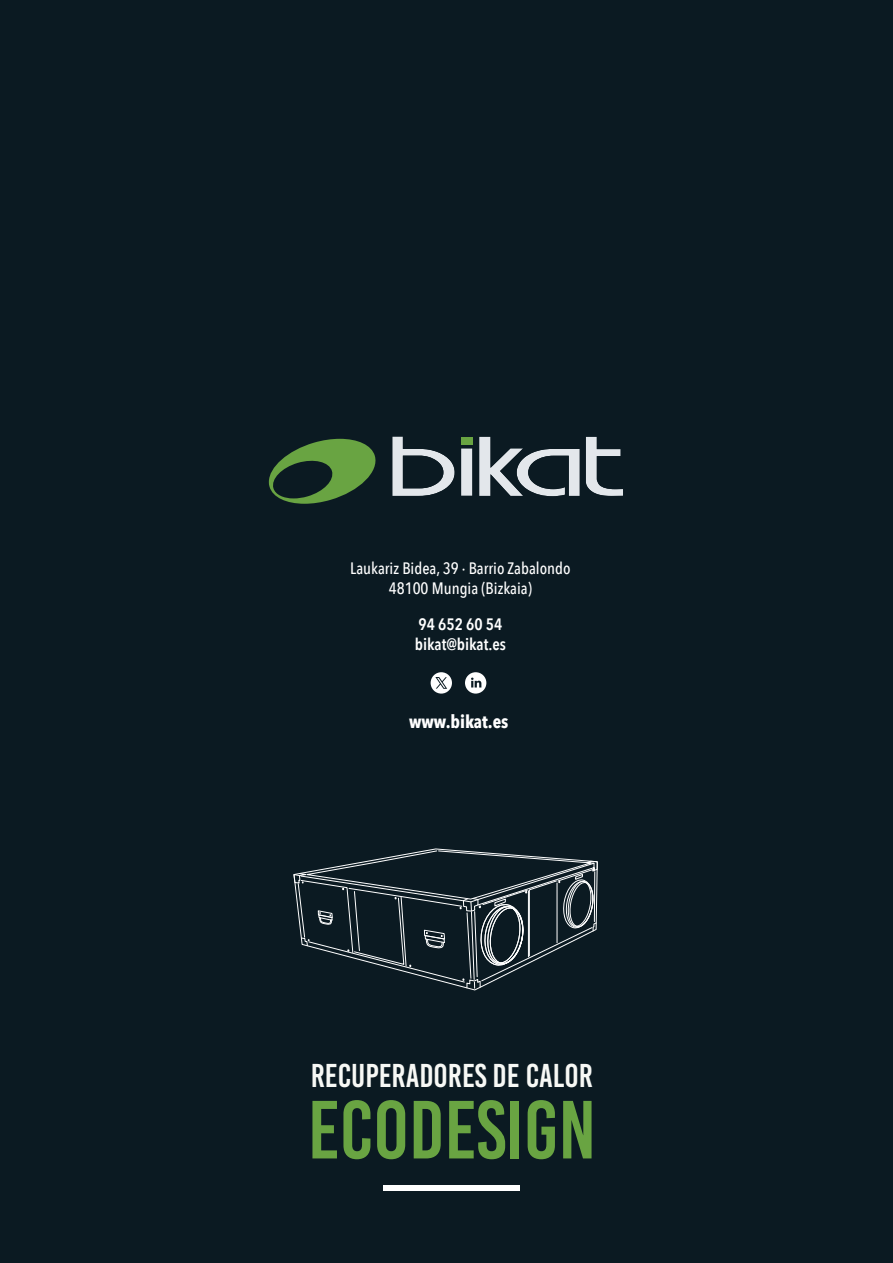
<style>
.page{position:relative;width:893px;height:1263px;background:#0b1a22}
.page>*{position:absolute;margin:0;border:0;box-sizing:border-box;transform-origin:0 0}
.t1{font:82.2px "Bebas Kai";color:#69a442}
.t2{font:33px "Bebas Kai";color:#f7f8f5}
.t3{font:700 18px "Avenir Next Condensed";color:#fff}
.t4{font:500 16.5px/19.8px "Avenir Next Condensed";color:#fff;text-align:center}
.t5{font:600 16.5px/19.8px "Avenir Next Condensed";color:#fff}
</style>
<div class="page">
<svg style="left:269px;top:439px;width:107px;height:65px"></svg>
<svg style="left:392px;top:436px;width:231px;height:60px"></svg>
<div style="left:461px;top:437px;width:11px;height:8px;background:#69a442"></div>
<svg style="left:293px;top:848px;width:305px;height:142px"></svg>
<div style="left:383px;top:1185px;width:137px;height:6px;background:#fff"></div>
<svg style="left:465px;top:672px;width:21px;height:22px"></svg>
<svg style="left:431px;top:672px;width:21px;height:22px"></svg>
<p class="t4" style="left:350px;top:558px;width:222px">Laukariz Bidea, 39 · Barrio Zabalondo<br>48100 Mungia (Bizkaia)</p>
<p class="t5" style="left:415px;top:614px;width:93px">94 652 60 54 bikat@bikat.es</p>
<p class="t3" style="left:409px;top:711px;width:101px">www.bikat.es</p>
<h2 class="t2" style="left:311px;top:1058px;width:284px">RECUPERADORES DE CALOR</h2>
<h1 class="t1" style="left:308px;top:1086px;width:290px">ECODESIGN</h1>
</div>
